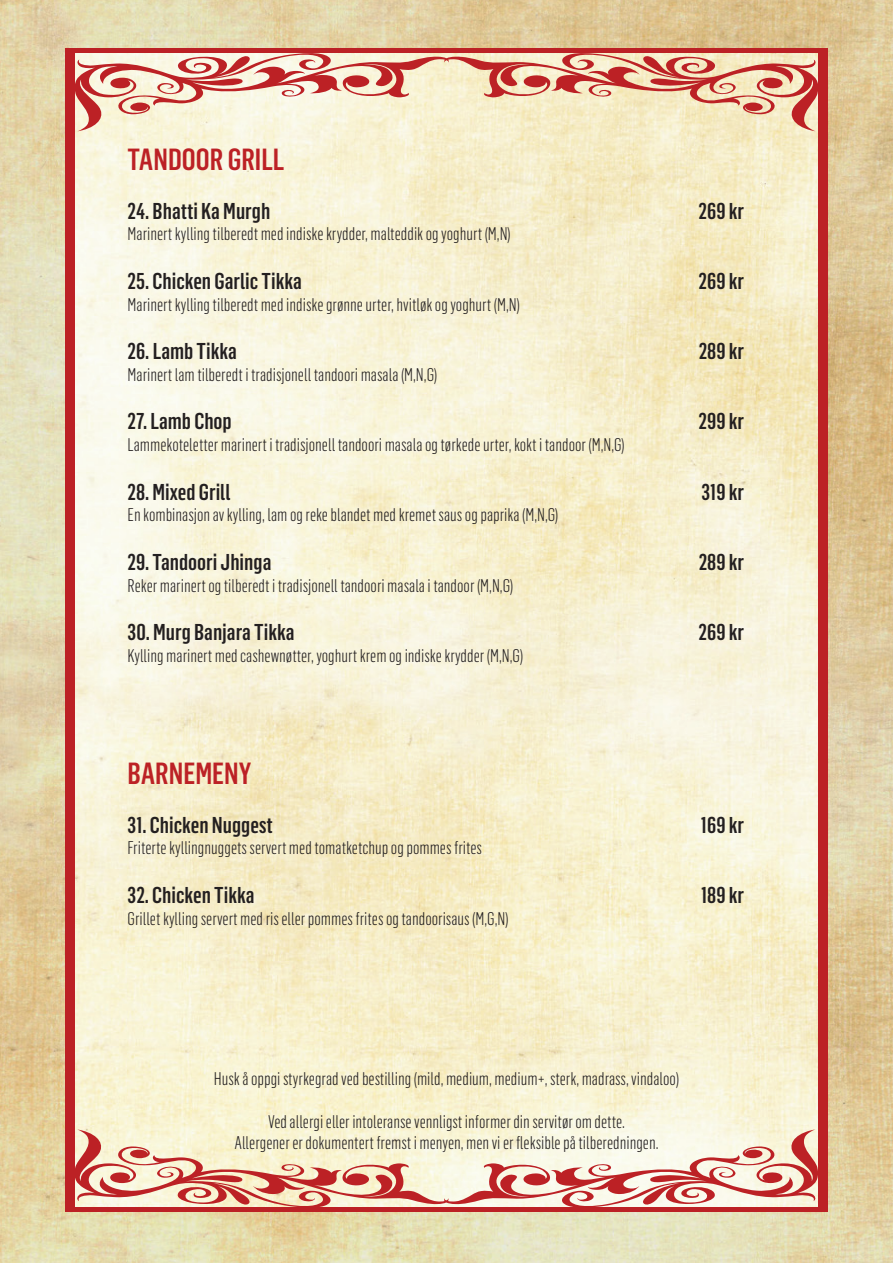
<style>
.page{position:relative;width:893px;height:1263px;background:#fff}
.page>*{position:absolute;margin:0;border:0;box-sizing:border-box;transform-origin:0 0}
.t1{font:500 30px "Flama Condensed";color:#bc2125}
.t2{font:500 22.5px "Flama Condensed";color:#231f20}
.t3{font:300 18px/21.6px "Flama Condensed";color:#231f20;text-align:center}
</style>
<div class="page">
<img style="left:0;top:0;width:893px;height:1263px">
<div style="left:65px;top:48px;width:763px;height:5px;background:#bc2125"></div>
<div style="left:65px;top:48px;width:10px;height:1161px;background:#bc2125"></div>
<div style="left:65px;top:1207px;width:763px;height:5px;background:#bc2125"></div>
<div style="left:818px;top:49px;width:10px;height:1160px;background:#bc2125"></div>
<svg style="left:75px;top:1129px;width:743px;height:78px;background:#ebc7b4"></svg>
<svg style="left:75px;top:53px;width:743px;height:78px;background:#ebc7af"></svg>
<h1 class="t1" style="left:128px;top:141px;width:159px">TANDOOR GRILL</h1>
<p class="t2" style="left:128px;top:197px;width:144px">24. Bhatti Ka Murgh</p>
<p class="t2" style="left:699px;top:197px;width:47px">269 kr</p>
<p class="t3" style="left:128px;top:223px;width:385px">Marinert kylling tilberedt med indiske krydder, malteddik og yoghurt (M,N)</p>
<p class="t2" style="left:128px;top:267px;width:176px">25. Chicken Garlic Tikka</p>
<p class="t2" style="left:699px;top:267px;width:47px">269 kr</p>
<p class="t3" style="left:128px;top:293px;width:394px">Marinert kylling tilberedt med indiske grønne urter, hvitløk og yoghurt (M,N)</p>
<p class="t2" style="left:128px;top:337px;width:111px">26. Lamb Tikka</p>
<p class="t2" style="left:699px;top:337px;width:47px">289 kr</p>
<p class="t3" style="left:128px;top:363px;width:311px">Marinert lam tilberedt i tradisjonell tandoori masala (M,N,G)</p>
<p class="t2" style="left:128px;top:407px;width:106px">27. Lamb Chop</p>
<p class="t2" style="left:699px;top:407px;width:47px">299 kr</p>
<p class="t3" style="left:128px;top:433px;width:499px">Lammekoteletter marinert i tradisjonell tandoori masala og tørkede urter, kokt i tandoor (M,N,G)</p>
<p class="t2" style="left:128px;top:477px;width:104px">28. Mixed Grill</p>
<p class="t2" style="left:701px;top:477px;width:44px">319 kr</p>
<p class="t3" style="left:128px;top:504px;width:432px">En kombinasjon av kylling, lam og reke blandet med kremet saus og paprika (M,N,G)</p>
<p class="t2" style="left:128px;top:548px;width:145px">29. Tandoori Jhinga</p>
<p class="t2" style="left:699px;top:548px;width:47px">289 kr</p>
<p class="t3" style="left:128px;top:574px;width:387px">Reker marinert og tilberedt i tradisjonell tandoori masala i tandoor (M,N,G)</p>
<p class="t2" style="left:128px;top:618px;width:168px">30. Murg Banjara Tikka</p>
<p class="t2" style="left:699px;top:618px;width:47px">269 kr</p>
<p class="t3" style="left:128px;top:644px;width:397px">Kylling marinert med cashewnøtter, yoghurt krem og indiske krydder (M,N,G)</p>
<h1 class="t1" style="left:128px;top:754px;width:125px">BARNEMENY</h1>
<p class="t2" style="left:128px;top:810px;width:147px">31. Chicken Nuggest</p>
<p class="t2" style="left:701px;top:810px;width:45px">169 kr</p>
<p class="t3" style="left:128px;top:837px;width:356px">Friterte kyllingnuggets servert med tomatketchup og pommes frites</p>
<p class="t2" style="left:128px;top:881px;width:128px">32. Chicken Tikka</p>
<p class="t2" style="left:701px;top:881px;width:45px">189 kr</p>
<p class="t3" style="left:128px;top:907px;width:382px">Grillet kylling servert med ris eller pommes frites og tandoorisaus (M,G,N)</p>
<p class="t3" style="left:214px;top:1067px;width:467px">Husk å oppgi styrkegrad ved bestilling (mild, medium, medium+, sterk, madrass, vindaloo)</p>
<p class="t3" style="left:234px;top:1110px;width:426px">Ved allergi eller intoleranse vennligst informer din servitør om dette.<br>Allergener er dokumentert fremst i menyen, men vi er fleksible på tilberedningen.</p>
</div>
